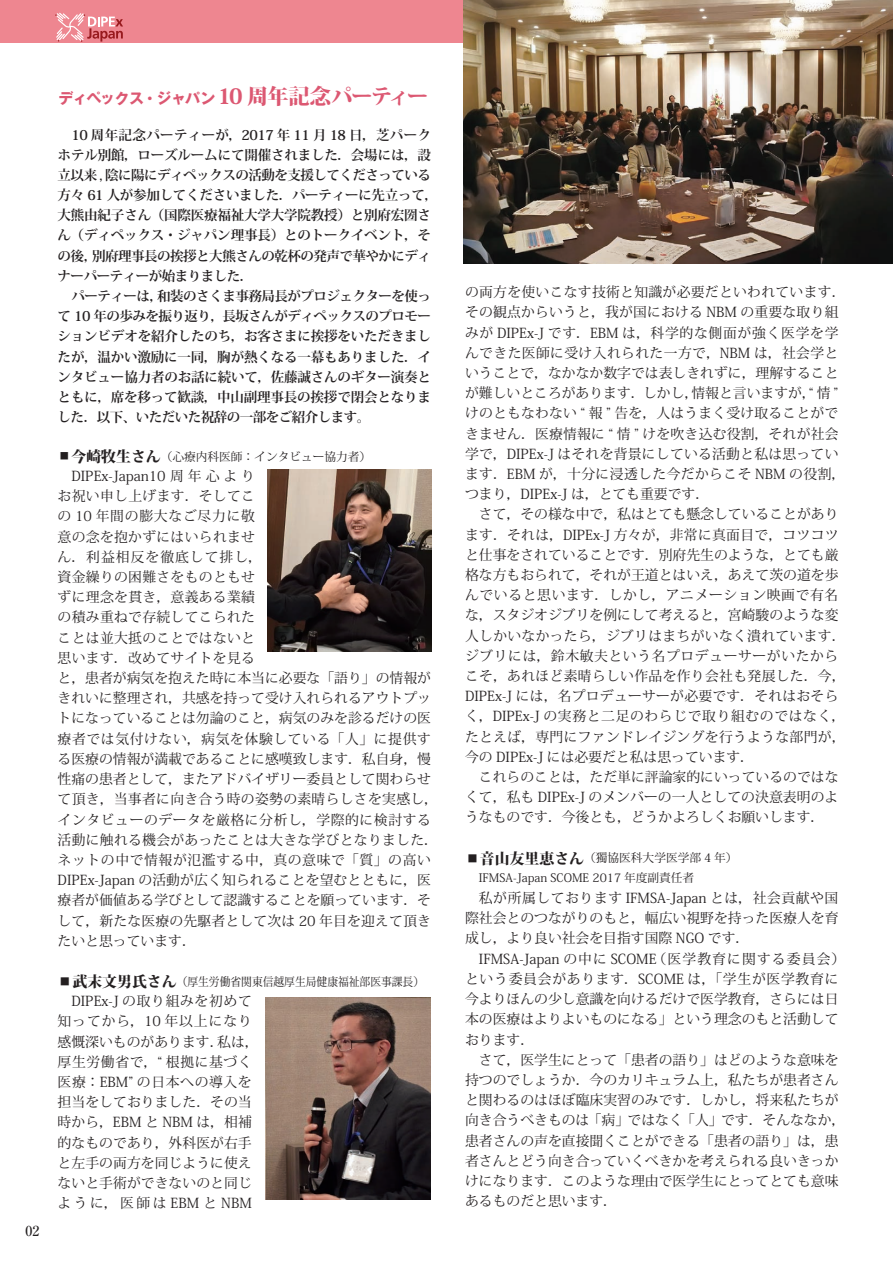
<style>
.page{position:relative;width:893px;height:1263px;background:#fff}
.page>*{position:absolute;margin:0;border:0;box-sizing:border-box;transform-origin:0 0}
.t1{font:700 14.85px "Gothic MB101 Pro";letter-spacing:-.04em;color:#dc5872}
.t2{font:13.8px/20.2px "Koz Min Pro";letter-spacing:.005em;color:#231f20}
.t3{font:500 13.8px "Ryumin Pro";color:#231f20}
.t4{font:700 13.5px/20.2px "Koz Min Pro";letter-spacing:-.02em;color:#231f20}
.t5{font:11.7px/19.6px "Koz Min Pro";color:#231f20}
.t6{font:11.7px "Koz Min Pro";color:#231f20;scale:.92 1}
.s1{font-family:"Koz Min Pro";font-weight:800;font-size:21.3px}
.s2{font-size:13.8px}
.s3{font-weight:800;font-size:14.85px}
.s4{font-size:14.85px}
</style>
<div class="page">
<div style="left:0;top:0;width:893px;height:43px;background:#ee8690"></div>
<svg style="left:55px;top:13px;width:68px;height:29px"></svg>
<img style="left:268px;top:469px;width:163px;height:183px">
<img style="left:265px;top:997px;width:165px;height:202px">
<img style="left:463px;top:0;width:430px;height:264px">
<p class="t3" style="left:26px;top:1220px;width:15px">02</p>
<p class="t1" style="left:58px;top:86px;width:371px">ディペックス・ジャパン <span class="s1">10 周年記念パーティー</span></p>
<p class="t4" style="left:58px;top:124px;width:382px;text-indent:14px">10 周年記念パーティーが，2017 年 11 月 18 日，芝パークホテル別館，ローズルームにて開催されました．会場には，設立以来 , 陰に陽にディペックスの活動を支援してくださっている方々 61 人が参加してくださいました．パーティーに先立って，大熊由紀子さん（国際医療福祉大学大学院教授）と別府宏圀さん（ディペックス・ジャパン理事長）とのトークイベント，その後，別府理事長の挨拶と大熊さんの乾杯の発声で華やかにディナーパーティーが始まりました．</p>
<p class="t4" style="left:58px;top:285px;width:375px;text-align:justify;text-indent:14px">パーティーは，和装のさくま事務局長がプロジェクターを使って 10 年の歩みを振り返り，長坂さんがディペックスのプロモーションビデオを紹介したのち，お客さまに挨拶をいただきましたが，温かい激励に一同，胸が熱くなる一幕もありました．インタビュー協力者のお話に続いて，佐藤誠さんのギター演奏とともに，席を移って歓談，中山副理事長の挨拶で閉会となりました．以下、いただいた祝辞の一部をご紹介します。</p>
<p class="t5" style="left:58px;top:446px;width:315px"><span class="s2">▪</span><span class="s3">今崎牧生さん</span>（心療内科医師：インタビュー協力者）</p>
<p class="t2" style="left:58px;top:465px;width:382px;text-indent:14px">DIPEx-Japan10 周年心より<br>お祝い申し上げます．そしてこ<br>の 10 年間の膨大なご尽力に敬<br>意の念を抱かずにはいられませ<br>ん．利益相反を徹底して排し，<br>資金繰りの困難さをものともせ<br>ずに理念を貫き，意義ある業績<br>の積み重ねで存続してこられた<br>ことは並大抵のことではないと<br>思います．改めてサイトを見る<br>と，患者が病気を抱えた時に本当に必要な｢語り｣の情報がきれいに整理され，共感を持って受け入れられるアウトプットになっていることは勿論のこと，病気のみを診るだけの医療者では気付けない，病気を体験している｢人｣に提供する医療の情報が満載であることに感嘆致します．私自身，慢性痛の患者として，またアドバイザリー委員として関わらせて頂き，当事者に向き合う時の姿勢の素晴らしさを実感し，インタビューのデータを厳格に分析し，学際的に検討する活動に触れる機会があったことは大きな学びとなりました．ネットの中で情報が氾濫する中，真の意味で「質」の高い<br>DIPEx-Japan の活動が広く知られることを望むとともに，医療者が価値ある学びとして認識することを願っています．そして，新たな医療の先駆者として次は 20 年目を迎えて頂きたいと思っています．</p>
<p class="t6" style="left:58px;top:973px;width:400px"><span class="s4">▪</span><span class="s3">武末文男氏さん</span>（厚生労働省関東信越厚生局健康福祉部医事課長）</p>
<p class="t2" style="left:58px;top:990px;width:203px;text-align:center">DIPEx-J の取り組みを初めて<br>知ってから，10 年以上になり感慨深いものがあります．私は，厚生労働省で，“ 根拠に基づく医療：EBM” の日本への導入を担当をしておりました．その当時から，EBM と NBM は，相補的なものであり，外科医が右手と左手の両方を同じように使えないと手術ができないのと同じように，医師は EBM と NBM</p>
<p class="t2" style="left:465px;top:281px;width:382px">の両方を使いこなす技術と知識が必要だといわれています．その観点からいうと，我が国における NBM の重要な取り組みが DIPEx-J です．EBM は，科学的な側面が強く医学を学んできた医師に受け入れられた一方で，NBM は，社会学ということで，なかなか数字では表しきれずに，理解することが難しいところがあります．しかし，情報と言いますが，“ 情 ”けのともなわない “ 報 ” 告を，人はうまく受け取ることができません．医療情報に “ 情 ” けを吹き込む役割，それが社会学で，DIPEx-J はそれを背景にしている活動と私は思っています．EBM が，十分に浸透した今だからこそ NBM の役割，つまり，DIPEx-J は，とても重要です．</p>
<p class="t2" style="left:465px;top:504px;width:382px;text-indent:14px">さて，その様な中で，私はとても懸念していることがあります．それは，DIPEx-J 方々が，非常に真面目で，コツコツと仕事をされていることです．別府先生のような，とても厳格な方もおられて，それが王道とはいえ，あえて茨の道を歩んでいると思います．しかし，アニメーション映画で有名な，スタジオジブリを例にして考えると，宮崎駿のような変人しかいなかったら，ジブリはまちがいなく潰れています．ジブリには，鈴木敏夫という名プロデューサーがいたからこそ，あれほど素晴らしい作品を作り会社も発展した．今，<br>DIPEx-J には，名プロデューサーが必要です．それはおそらく，DIPEx-J の実務と二足のわらじで取り組むのではなく，たとえば，専門にファンドレイジングを行うような部門が，今の DIPEx-J には必要だと私は思っています．</p>
<p class="t2" style="left:465px;top:766px;width:375px;text-align:justify;text-indent:14px">これらのことは，ただ単に評論家的にいっているのではなくて，私も DIPEx-J のメンバーの一人としての決意表明のようなものです．今後とも，どうかよろしくお願いします．</p>
<p class="t5" style="left:479px;top:848px;width:260px;text-indent:-14px"><span class="s4">▪</span><span class="s3">音山友里恵さん</span>（獨協医科大学医学部 4 年）<br>IFMSA-Japan SCOME 2017 年度副責任者</p>
<p class="t2" style="left:465px;top:887px;width:375px;text-align:justify;text-indent:14px">私が所属しております IFMSA-Japan とは，社会貢献や国際社会とのつながりのもと，幅広い視野を持った医療人を育成し，より良い社会を目指す国際 NGO です．</p>
<p class="t2" style="left:465px;top:948px;width:382px;text-indent:14px">IFMSA-Japan の中に SCOME（医学教育に関する委員会）という委員会があります．SCOME は，「学生が医学教育に今よりほんの少し意識を向けるだけで医学教育，さらには日本の医療はよりよいものになる」という理念のもと活動しております．</p>
<p class="t2" style="left:465px;top:1049px;width:382px;text-indent:14px">さて，医学生にとって「患者の語り」はどのような意味を持つのでしょうか．今のカリキュラム上，私たちが患者さんと関わるのはほぼ臨床実習のみです．しかし，将来私たちが向き合うべきものは「病」ではなく「人」です．そんななか，患者さんの声を直接聞くことができる「患者の語り」は，患者さんとどう向き合っていくべきかを考えられる良いきっかけになります．このような理由で医学生にとってとても意味あるものだと思います．</p>
</div>
